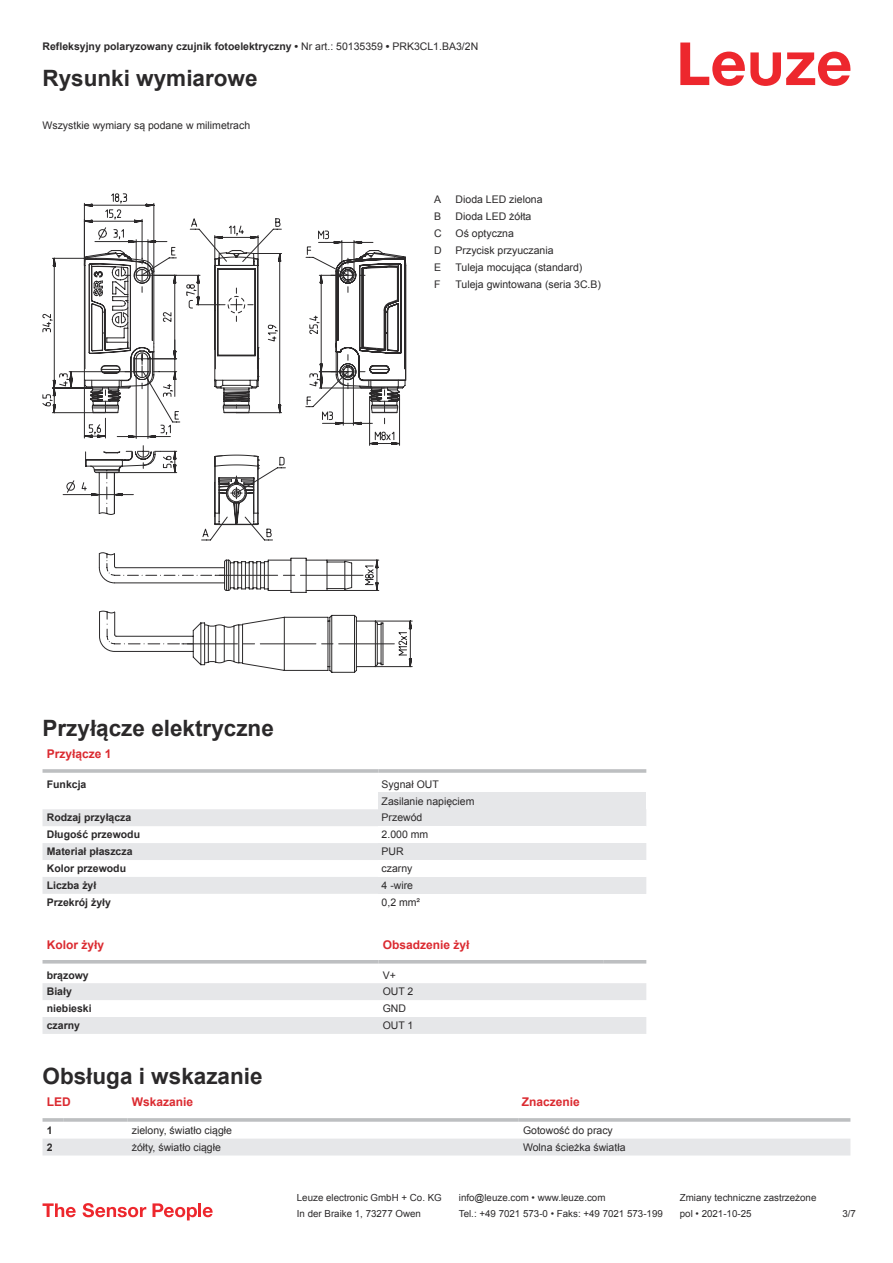
<style>
.page{position:relative;width:893px;height:1263px;background:#fff}
.page>*{position:absolute;margin:0;border:0;box-sizing:border-box;transform-origin:0 0}
.t1{font:700 22.5px "Arial";color:#2b292a}
.t2{font:700 12px "Arial";color:#db2a30}
.t3{font:10.5px/17px "Arial";color:#2b292a}
.t4{font:700 10.5px "Arial";color:#2b292a}
.t5{font:9.75px "Arial";color:#2b292a}
.s1{font-weight:400}
</style>
<div class="page">
<svg style="left:680px;top:43px;width:170px;height:43px"></svg>
<svg style="left:43px;top:809px;width:335px;height:85px;fill:#e6e7e9"></svg>
<hr style="left:43px;top:769px;width:335px;height:4px;background:#bdbfc1">
<hr style="left:378px;top:769px;width:268px;height:4px;background:#c9cacc">
<div style="left:378px;top:792px;width:268px;height:17px;background:#e6e7e9"></div>
<div style="left:378px;top:809px;width:268px;height:17px;background:#e6e7e9"></div>
<div style="left:378px;top:843px;width:268px;height:17px;background:#e6e7e9"></div>
<div style="left:378px;top:877px;width:268px;height:17px;background:#e6e7e9"></div>
<svg style="left:43px;top:963px;width:603px;height:1px"></svg>
<svg style="left:43px;top:983px;width:603px;height:51px"></svg>
<hr style="left:43px;top:960px;width:335px;height:3px;background:#bdbfc1">
<hr style="left:378px;top:960px;width:226px;height:3px;background:#bdbfc1">
<hr style="left:604px;top:960px;width:42px;height:3px;background:#bdbfc1">
<div style="left:43px;top:1139px;width:807px;height:16px;background:#e6e7e9"></div>
<hr style="left:43px;top:1118px;width:21px;height:4px;background:#c6c8c9">
<hr style="left:64px;top:1118px;width:64px;height:4px;background:#c6c8c9">
<hr style="left:128px;top:1118px;width:391px;height:4px;background:#c6c8c9">
<svg style="left:519px;top:1118px;width:331px;height:4px"></svg>
<svg style="left:43px;top:1203px;width:33px;height:14px"></svg>
<svg style="left:83px;top:1203px;width:63px;height:14px"></svg>
<svg style="left:153px;top:1203px;width:44px;height:17px"></svg>
<hr style="left:198px;top:1203px;width:3px;height:14px;background:#ed272d">
<svg style="left:203px;top:1207px;width:10px;height:10px"></svg>
<svg style="left:101px;top:263px;width:312px;height:404px"></svg>
<svg style="left:84px;top:193px;width:111px;height:26px"></svg>
<svg style="left:43px;top:219px;width:352px;height:426px"></svg>
<svg style="left:147px;top:224px;width:259px;height:367px"></svg>
<p class="t4" style="left:43px;top:43px;width:437px">Refleksyjny polaryzowany czujnik fotoelektryczny • <span class="s1">Nr art.: 50135359</span> • <span class="s1">PRK3CL1.BA3/2N</span></p>
<h1 class="t1" style="left:43px;top:70px;width:217px">Rysunki wymiarowe</h1>
<p class="t3" style="left:43px;top:116px;width:209px">Wszystkie wymiary są podane w milimetrach</p>
<p class="t3" style="left:434px;top:192px;width:9px">A</p>
<p class="t3" style="left:456px;top:191px;width:88px">Dioda LED zielona</p>
<p class="t3" style="left:434px;top:209px;width:9px">B</p>
<p class="t3" style="left:456px;top:208px;width:77px">Dioda LED żółta</p>
<p class="t3" style="left:434px;top:226px;width:9px">C</p>
<p class="t3" style="left:456px;top:225px;width:60px">Oś optyczna</p>
<p class="t3" style="left:434px;top:243px;width:9px">D</p>
<p class="t3" style="left:456px;top:243px;width:100px">Przycisk przyuczania</p>
<p class="t3" style="left:434px;top:260px;width:9px">E</p>
<p class="t3" style="left:456px;top:259px;width:128px">Tuleja mocująca (standard)</p>
<p class="t3" style="left:434px;top:276px;width:8px">F</p>
<p class="t3" style="left:456px;top:276px;width:147px">Tuleja gwintowana (seria 3C.B)</p>
<h1 class="t1" style="left:43px;top:713px;width:233px">Przyłącze elektryczne</h1>
<p class="t2" style="left:47px;top:746px;width:66px">Przyłącze 1</p>
<p class="t4" style="left:47px;top:780px;width:41px">Funkcja</p>
<p class="t3" style="left:382px;top:775px;width:94px">Sygnał OUT<br>Zasilanie napięciem</p>
<p class="t4" style="left:47px;top:810px;width:86px">Rodzaj przyłącza</p>
<p class="t3" style="left:382px;top:810px;width:42px">Przewód</p>
<p class="t4" style="left:47px;top:827px;width:95px">Długość przewodu</p>
<p class="t3" style="left:382px;top:827px;width:48px">2.000 mm</p>
<p class="t4" style="left:47px;top:844px;width:87px">Materiał płaszcza</p>
<p class="t3" style="left:382px;top:844px;width:24px">PUR</p>
<p class="t4" style="left:47px;top:864px;width:81px">Kolor przewodu</p>
<p class="t3" style="left:382px;top:861px;width:32px">czarny</p>
<p class="t4" style="left:47px;top:878px;width:51px">Liczba żył</p>
<p class="t3" style="left:382px;top:877px;width:33px">4 -wire</p>
<p class="t4" style="left:47px;top:895px;width:66px">Przekrój żyły</p>
<p class="t3" style="left:382px;top:895px;width:40px">0,2 mm²</p>
<p class="t2" style="left:47px;top:936px;width:59px">Kolor żyły</p>
<p class="t2" style="left:383px;top:936px;width:88px">Obsadzenie żył</p>
<p class="t4" style="left:47px;top:967px;width:44px">brązowy</p>
<p class="t3" style="left:383px;top:966px;width:15px">V+</p>
<p class="t4" style="left:47px;top:984px;width:27px">Biały</p>
<p class="t3" style="left:383px;top:984px;width:32px">OUT 2</p>
<p class="t4" style="left:47px;top:1001px;width:46px">niebieski</p>
<p class="t3" style="left:383px;top:1000px;width:25px">GND</p>
<p class="t4" style="left:47px;top:1021px;width:35px">czarny</p>
<p class="t3" style="left:383px;top:1018px;width:32px">OUT 1</p>
<h1 class="t1" style="left:43px;top:1060px;width:222px">Obsługa i wskazanie</h1>
<p class="t2" style="left:47px;top:1097px;width:25px">LED</p>
<p class="t2" style="left:132px;top:1097px;width:63px">Wskazanie</p>
<p class="t2" style="left:522px;top:1097px;width:60px">Znaczenie</p>
<p class="t4" style="left:47px;top:1123px;width:7px">1</p>
<p class="t3" style="left:132px;top:1122px;width:102px">zielony, światło ciągłe</p>
<p class="t3" style="left:523px;top:1122px;width:91px">Gotowość do pracy</p>
<p class="t4" style="left:47px;top:1140px;width:7px">2</p>
<p class="t3" style="left:132px;top:1138px;width:91px">żółty, światło ciągłe</p>
<p class="t3" style="left:523px;top:1138px;width:104px">Wolna ścieżka światła</p>
<p class="t5" style="left:297px;top:1191px;width:146px">Leuze electronic GmbH + Co. KG</p>
<p class="t5" style="left:459px;top:1191px;width:148px">info@leuze.com • www.leuze.com</p>
<p class="t5" style="left:680px;top:1191px;width:138px">Zmiany techniczne zastrzeżone</p>
<p class="t5" style="left:297px;top:1210px;width:126px">In der Braike 1, 73277 Owen</p>
<p class="t5" style="left:459px;top:1207px;width:205px">Tel.: +49 7021 573-0 • Faks: +49 7021 573-199</p>
<p class="t5" style="left:680px;top:1207px;width:73px">pol • 2021-10-25</p>
<p class="t5" style="left:842px;top:1210px;width:15px">3 /7</p>
</div>
